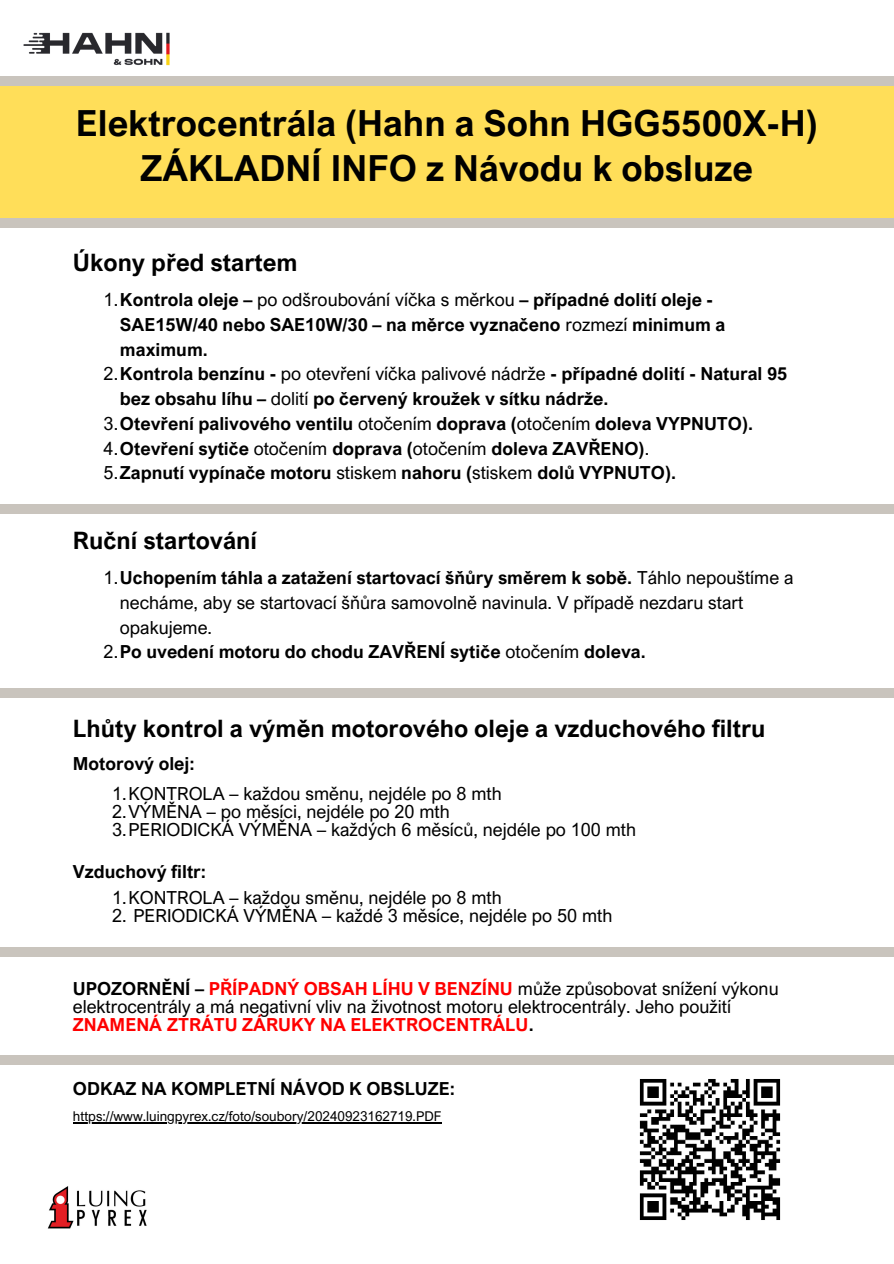
<style>
.page{position:relative;width:894px;height:1264px;background:#fff}
.page>*{position:absolute;margin:0;border:0;box-sizing:border-box;transform-origin:0 0}
.t1{font:700 36px/45px "Arial Nova";color:#000;text-align:center}
.t2{font:700 24px "Arial Nova";color:#000}
.t3{font:700 18px/24.8px "Arial Nova";color:#000}
.t4{font:18px/24.8px "Arial Nova";color:#000}
.t5{font:13.5px "Arial Nova";color:#000}
.s1{font-weight:400}
.s2{font-weight:700}
.s3{font-weight:700;color:#f00}
</style>
<div class="page">
<div style="left:0;top:81px;width:893px;height:140px;background:#ffde59"></div>
<img style="left:23px;top:32px;width:147px;height:34px">
<hr style="left:73px;top:1122px;width:368px;height:1px;background:#000">
<img style="left:639px;top:1079px;width:142px;height:141px">
<div style="left:0;top:218px;width:893px;height:10px;background:#c9c4bd"></div>
<div style="left:0;top:503px;width:893px;height:10px;background:#c9c4bd"></div>
<div style="left:0;top:688px;width:893px;height:10px;background:#c9c4bd"></div>
<div style="left:0;top:946px;width:893px;height:10px;background:#c9c4bd"></div>
<div style="left:0;top:1054px;width:893px;height:10px;background:#c9c4bd"></div>
<div style="left:0;top:76px;width:893px;height:10px;background:#c9c4bd"></div>
<img style="left:47px;top:1186px;width:100px;height:43px">
<p class="t1" style="left:76px;top:100px;width:743px">Elektrocentrála (Hahn a Sohn HGG5500X-H)<br>ZÁKLADNÍ INFO z Návodu k obsluze</p>
<p class="t2" style="left:73px;top:248px;width:226px">Úkony před startem</p>
<p class="t3" style="left:120px;top:287px;width:606px;text-indent:-16px"><span class="s1">1.</span>Kontrola oleje – <span class="s1">po odšroubování víčka s měrkou</span> – případné dolití oleje -<br>SAE15W/40 nebo SAE10W/30 – na měrce vyznačeno <span class="s1">rozmezí</span> minimum a maximum.</p>
<p class="t3" style="left:120px;top:361px;width:668px;text-indent:-16px"><span class="s1">2.</span>Kontrola benzínu - <span class="s1">po otevření víčka palivové nádrže</span> - případné dolití - Natural 95 bez obsahu líhu – <span class="s1">dolití</span> po červený kroužek v sítku nádrže.</p>
<p class="t3" style="left:104px;top:410px;width:650px"><span class="s1">3.</span>Otevření palivového ventilu <span class="s1">otočením</span> doprava (<span class="s1">otočením</span> doleva VYPNUTO).</p>
<h2 class="t3" style="left:104px;top:435px;width:547px"><span class="s1">4.</span>Otevření sytiče <span class="s1">otočením</span> doprava (<span class="s1">otočením</span> doleva ZAVŘENO)<span class="s1">.</span></h2>
<p class="t3" style="left:104px;top:460px;width:573px"><span class="s1">5.</span>Zapnutí vypínače motoru <span class="s1">stiskem</span> nahoru (<span class="s1">stiskem</span> dolů VYPNUTO).</p>
<h2 class="t2" style="left:73px;top:525px;width:186px">Ruční startování</h2>
<h4 class="t4" style="left:120px;top:565px;width:675px;text-indent:-16px">1.<span class="s2">Uchopením táhla a zatažení startovací šňůry směrem k sobě.</span> Táhlo nepouštíme a necháme, aby se startovací šňůra samovolně navinula. V případě nezdaru start opakujeme.</h4>
<p class="t3" style="left:104px;top:639px;width:543px"><span class="s1">2.</span>Po uvedení motoru do chodu ZAVŘENÍ sytiče <span class="s1">otočením</span> doleva.</p>
<p class="t2" style="left:73px;top:713px;width:694px">Lhůty kontrol a výměn motorového oleje a vzduchového filtru</p>
<p class="t3" style="left:73px;top:751px;width:123px">Motorový olej:</p>
<h4 class="t4" style="left:112px;top:780px;width:391px">1.KONTROLA – každou směnu, nejdéle po 8 mth</h4>
<p class="t4" style="left:112px;top:798px;width:339px">2.VÝMĚNA – po měsíci, nejdéle po 20 mth</p>
<p class="t4" style="left:112px;top:816px;width:525px">3.PERIODICKÁ VÝMĚNA – každých 6 měsíců, nejdéle po 100 mth</p>
<h5 class="t3" style="left:73px;top:858px;width:135px">Vzduchový filtr:</h5>
<p class="t4" style="left:112px;top:885px;width:391px">1.KONTROLA – každou směnu, nejdéle po 8 mth</p>
<h3 class="t4" style="left:112px;top:903px;width:501px">2. PERIODICKÁ VÝMĚNA – každé 3 měsíce, nejdéle po 50 mth</h3>
<p class="t4" style="left:73px;top:978px;width:707px;line-height:18px"><span class="s2">UPOZORNĚNÍ –</span> <span class="s3">PŘÍPADNÝ OBSAH LÍHU V BENZÍNU</span> může způsobovat snížení výkonu elektrocentrály a má negativní vliv na životnost motoru elektrocentrály. Jeho použití<br><span class="s3">ZNAMENÁ ZTRÁTU ZÁRUKY NA ELEKTROCENTRÁLU</span><span class="s2">.</span></p>
<h1 class="t3" style="left:73px;top:1075px;width:383px">ODKAZ NA KOMPLETNÍ NÁVOD K OBSLUZE:</h1>
<h2 class="t5" style="left:73px;top:1107px;width:370px">https://www.luingpyrex.cz/foto/soubory/20240923162719.PDF</h2>
</div>
